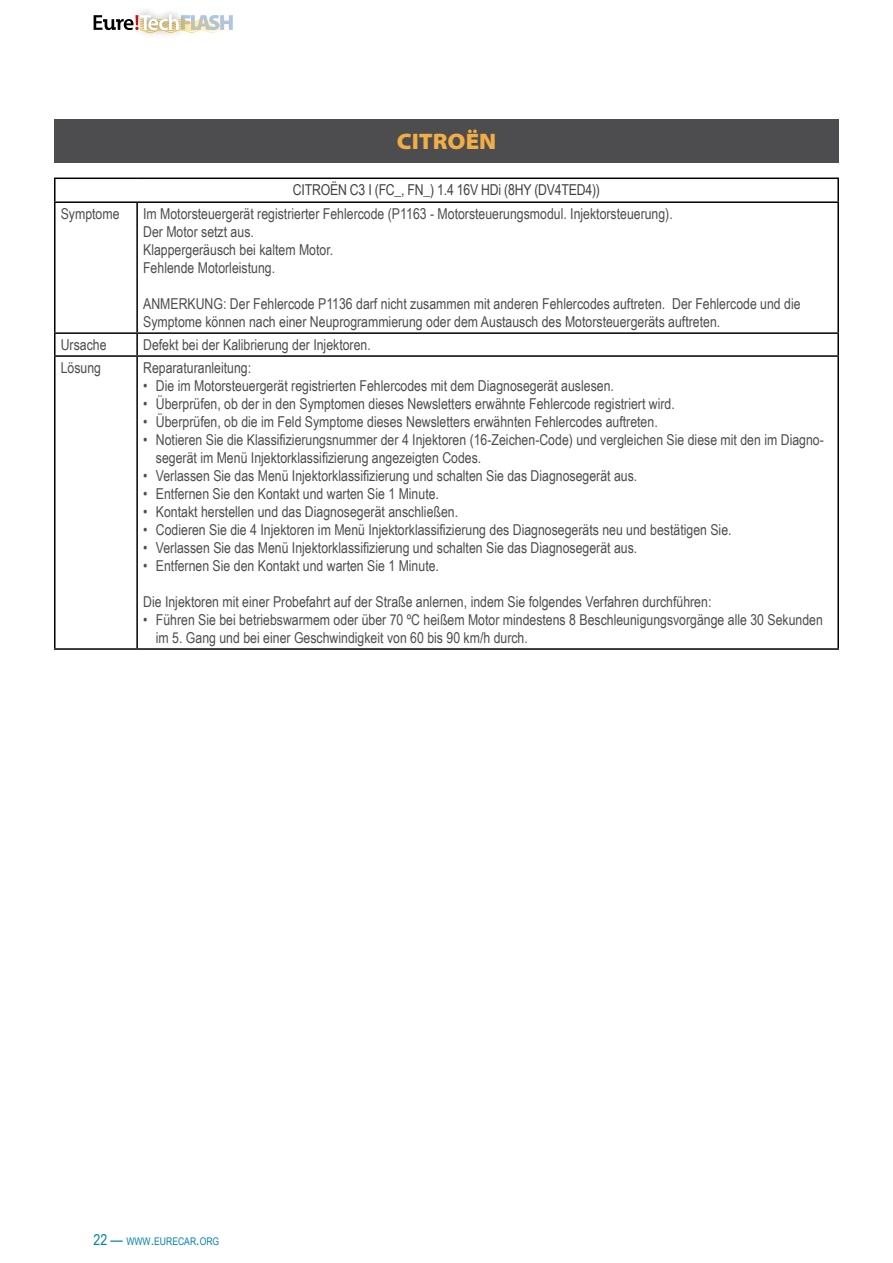
<style>
.page{position:relative;width:893px;height:1263px;background:#fff}
.page>*{position:absolute;margin:0;border:0;box-sizing:border-box;transform-origin:0 0}
.t1{font:900 semi-expanded 22.5px "Myriad Pro";color:#f1ad46}
.t2{font:15px/18px "Arial Narrow";color:#4d4d4f}
.t3{font:15px "Arial Narrow";letter-spacing:-.015em;color:#414042}
.t4{font:10.5px "Arial Narrow";color:#0482ab}
.s1{font-size:15px}
</style>
<div class="page">
<svg style="left:94px;top:14px;width:139px;height:19px"></svg>
<div style="left:54px;top:119px;width:785px;height:43px;background:#4d4d4f"></div>
<hr style="left:54px;top:178px;width:83px;height:1px;background:#000">
<hr style="left:54px;top:179px;width:2px;height:22px;background:#000">
<hr style="left:137px;top:178px;width:702px;height:1px;background:#000">
<hr style="left:837px;top:179px;width:2px;height:22px;background:#000">
<hr style="left:54px;top:201px;width:83px;height:2px;background:#000">
<hr style="left:54px;top:203px;width:2px;height:129px;background:#000">
<hr style="left:137px;top:201px;width:702px;height:2px;background:#000">
<hr style="left:136px;top:203px;width:2px;height:129px;background:#000">
<hr style="left:837px;top:203px;width:2px;height:129px;background:#000">
<hr style="left:54px;top:332px;width:83px;height:2px;background:#000">
<hr style="left:54px;top:334px;width:2px;height:21px;background:#000">
<hr style="left:137px;top:332px;width:702px;height:2px;background:#000">
<hr style="left:136px;top:334px;width:2px;height:21px;background:#000">
<hr style="left:837px;top:334px;width:2px;height:21px;background:#000">
<hr style="left:54px;top:355px;width:83px;height:2px;background:#000">
<hr style="left:54px;top:357px;width:2px;height:291px;background:#000">
<hr style="left:137px;top:355px;width:702px;height:2px;background:#000">
<hr style="left:136px;top:357px;width:2px;height:291px;background:#000">
<hr style="left:837px;top:357px;width:2px;height:291px;background:#000">
<hr style="left:54px;top:648px;width:83px;height:2px;background:#000">
<hr style="left:137px;top:648px;width:702px;height:2px;background:#000">
<h1 class="t1" style="left:397px;top:129px;width:101px">CITROËN</h1>
<p class="t3" style="left:293px;top:179px;width:309px">CITROËN C3 I (FC_, FN_) 1.4 16V HDi (8HY (DV4TED4))</p>
<p class="t2" style="left:61px;top:204px;width:60px">Symptome</p>
<p class="t2" style="left:143px;top:204px;width:531px">Im Motorsteuergerät registrierter Fehlercode (P1163 - Motorsteuerungsmodul. Injektorsteuerung).<br>Der Motor setzt aus.<br>Klappergeräusch bei kaltem Motor.<br>Fehlende Motorleistung.</p>
<p class="t2" style="left:143px;top:294px;width:659px">ANMERKUNG: Der Fehlercode P1136 darf nicht zusammen mit anderen Fehlercodes auftreten. Der Fehlercode und die<br>Symptome können nach einer Neuprogrammierung oder dem Austausch des Motorsteuergeräts auftreten.</p>
<p class="t2" style="left:61px;top:335px;width:47px">Ursache</p>
<p class="t2" style="left:143px;top:335px;width:229px">Defekt bei der Kalibrierung der Injektoren.</p>
<p class="t2" style="left:61px;top:358px;width:42px">Lösung</p>
<p class="t2" style="left:143px;top:358px;width:110px">Reparaturanleitung:</p>
<p class="t2" style="left:143px;top:376px;width:472px">• Die im Motorsteuergerät registrierten Fehlercodes mit dem Diagnosegerät auslesen.</p>
<p class="t2" style="left:143px;top:394px;width:533px">• Überprüfen, ob der in den Symptomen dieses Newsletters erwähnte Fehlercode registriert wird.</p>
<p class="t2" style="left:143px;top:412px;width:516px">• Überprüfen, ob die im Feld Symptome dieses Newsletters erwähnten Fehlercodes auftreten.</p>
<p class="t2" style="left:156px;top:430px;width:669px;text-indent:-13px">• Notieren Sie die Klassifizierungsnummer der 4 Injektoren (16-Zeichen-Code) und vergleichen Sie diese mit den im Diagno&shy;segerät im Menü Injektorklassifizierung angezeigten Codes.</p>
<p class="t2" style="left:143px;top:466px;width:496px">• Verlassen Sie das Menü Injektorklassifizierung und schalten Sie das Diagnosegerät aus.</p>
<p class="t2" style="left:143px;top:484px;width:297px">• Entfernen Sie den Kontakt und warten Sie 1 Minute.</p>
<p class="t2" style="left:143px;top:502px;width:316px">• Kontakt herstellen und das Diagnosegerät anschließen.</p>
<p class="t2" style="left:143px;top:520px;width:590px">• Codieren Sie die 4 Injektoren im Menü Injektorklassifizierung des Diagnosegeräts neu und bestätigen Sie.</p>
<p class="t2" style="left:143px;top:538px;width:496px">• Verlassen Sie das Menü Injektorklassifizierung und schalten Sie das Diagnosegerät aus.</p>
<p class="t2" style="left:143px;top:556px;width:297px">• Entfernen Sie den Kontakt und warten Sie 1 Minute.</p>
<p class="t2" style="left:143px;top:592px;width:570px">Die Injektoren mit einer Probefahrt auf der Straße anlernen, indem Sie folgendes Verfahren durchführen:</p>
<p class="t2" style="left:156px;top:610px;width:668px;text-indent:-13px">• Führen Sie bei betriebswarmem oder über 70 ºC heißem Motor mindestens 8 Beschleunigungsvorgänge alle 30 Sekunden im 5. Gang und bei einer Geschwindigkeit von 60 bis 90 km/h durch.</p>
<p class="t4" style="left:94px;top:1233px;width:127px"><span class="s1">22 —</span> WWW<span class="s1">.</span>EURECAR<span class="s1">.</span>ORG</p>
</div>
